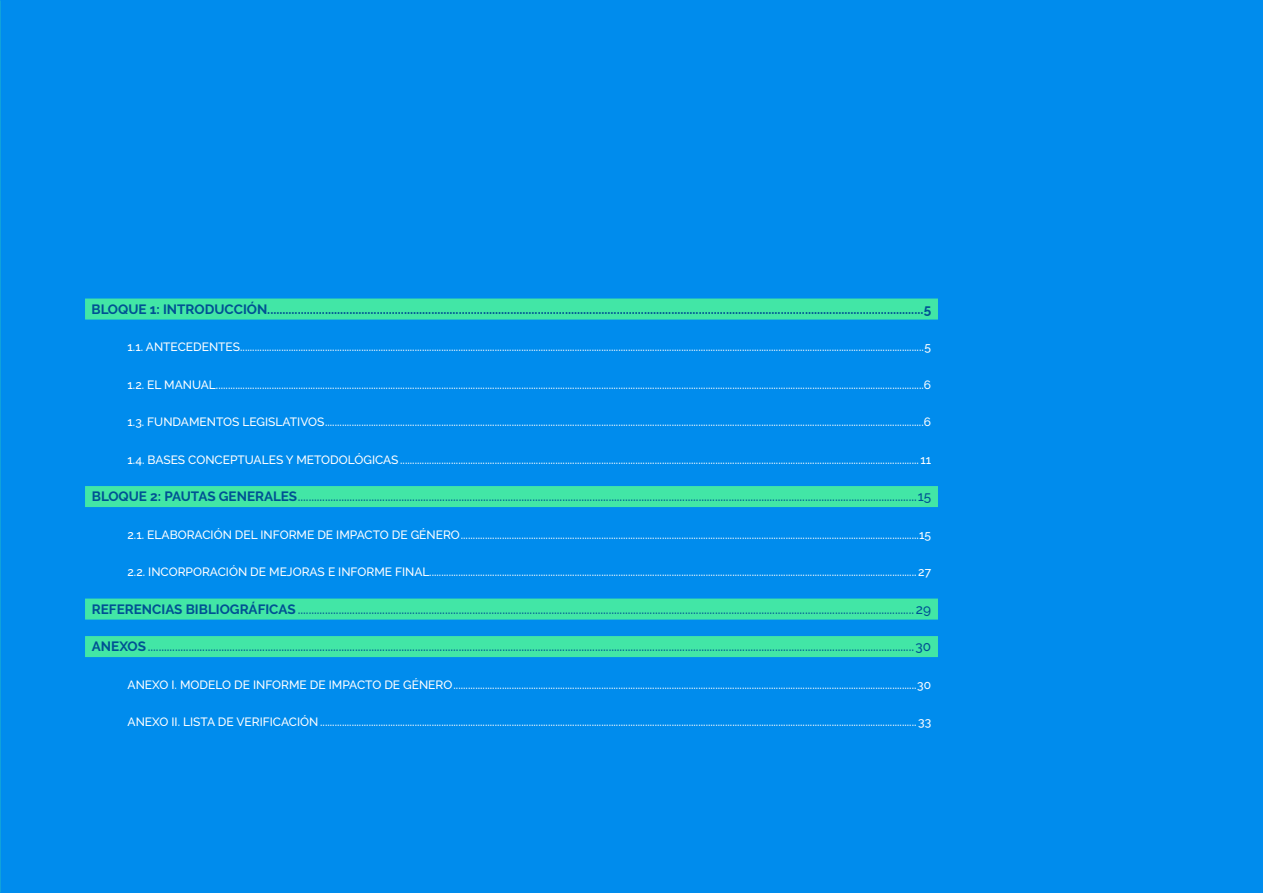
<style>
.page{position:relative;width:1263px;height:893px;background:#008ced}
.page>*{position:absolute;margin:0;border:0;box-sizing:border-box;transform-origin:0 0}
.t1{font:500 13.5px "Raleway";color:#005193}
.t2{font:700 13.5px "Raleway";color:#005193}
.t3{font:500 12px "Raleway";color:#fff}
.s1{font-weight:700}
</style>
<div class="page">
<div style="left:85px;top:299px;width:853px;height:21px;background:#42e6a6"></div>
<div style="left:85px;top:486px;width:853px;height:21px;background:#42e6a6"></div>
<div style="left:85px;top:599px;width:853px;height:21px;background:#42e6a6"></div>
<div style="left:85px;top:636px;width:853px;height:21px;background:#42e6a6"></div>
<p class="t2" style="left:92px;top:301px;width:841px">BLOQUE 1: INTRODUCCIÓN........................................................................................................................................................................................................................5</p>
<p class="t3" style="left:128px;top:340px;width:805px">1.1. ANTECEDENTES..........................................................................................................................................................................................................................................................................................5</p>
<p class="t3" style="left:128px;top:377px;width:805px">1.2. EL MANUAL....................................................................................................................................................................................................................................................................................................6</p>
<p class="t3" style="left:128px;top:415px;width:805px">1.3. FUNDAMENTOS LEGISLATIVOS.......................................................................................................................................................................................................................................................6</p>
<p class="t3" style="left:128px;top:452px;width:805px">1.4. BASES CONCEPTUALES Y METODOLÓGICAS...................................................................................................................................................................................................................... 11</p>
<p class="t1" style="left:92px;top:488px;width:841px"><span class="s1">BLOQUE 2: PAUTAS GENERALES</span>...................................................................................................................................................................................................................................15</p>
<p class="t3" style="left:128px;top:527px;width:805px">2.1. ELABORACIÓN DEL INFORME DE IMPACTO DE GÉNERO.............................................................................................................................................................................................15</p>
<p class="t3" style="left:128px;top:565px;width:805px">2.2. INCORPORACIÓN DE MEJORAS E INFORME FINAL......................................................................................................................................................................................................... 27</p>
<p class="t1" style="left:92px;top:601px;width:841px"><span class="s1">REFERENCIAS BIBLIOGRÁFICAS</span> .................................................................................................................................................................................................................................. 29</p>
<p class="t1" style="left:92px;top:638px;width:841px"><span class="s1">ANEXOS</span>.........................................................................................................................................................................................................................................................................................30</p>
<p class="t3" style="left:128px;top:677px;width:805px">ANEXO I. MODELO DE INFORME DE IMPACTO DE GÉNERO...............................................................................................................................................................................................30</p>
<p class="t3" style="left:128px;top:715px;width:805px">ANEXO II. LISTA DE VERIFICACIÓN......................................................................................................................................................................................................................................................33</p>
</div>
